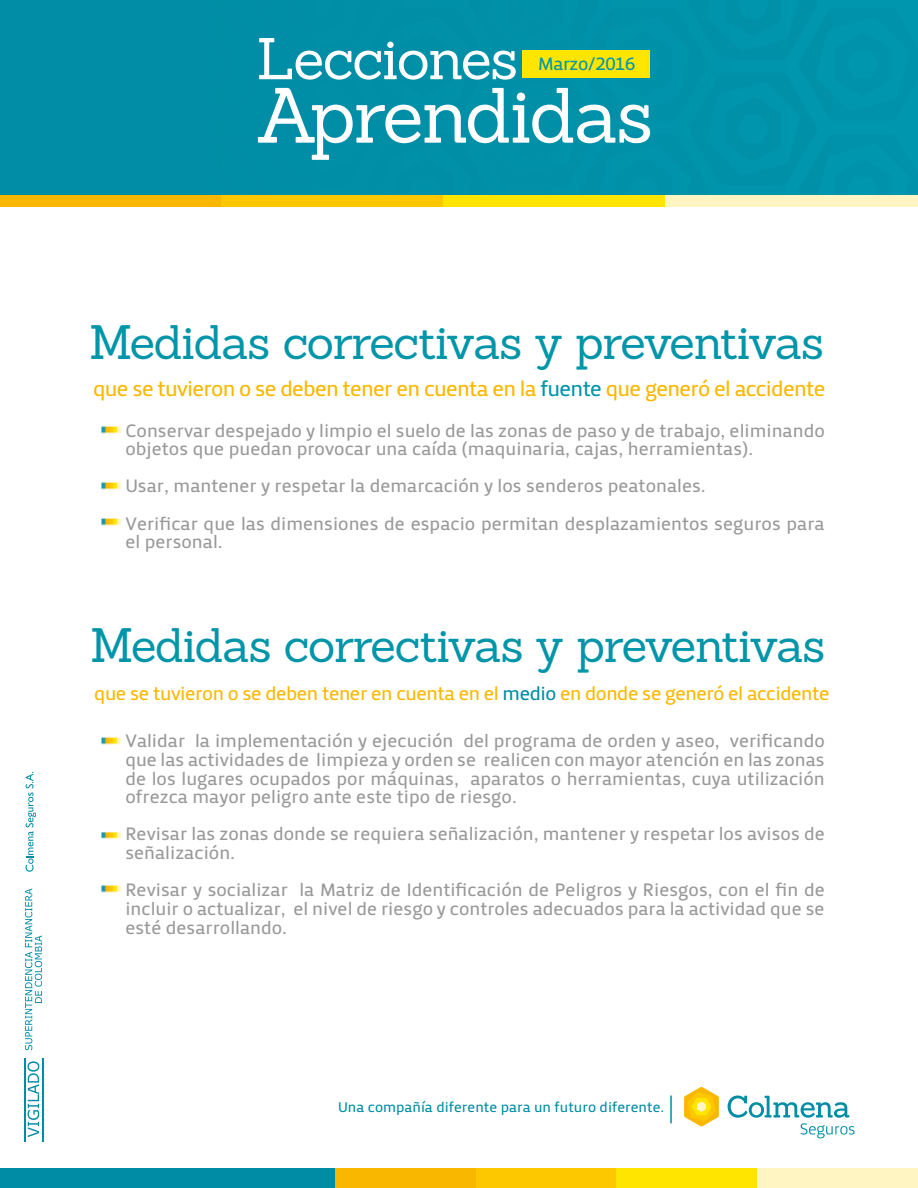
<style>
.page{position:relative;width:918px;height:1188px;background:#fff}
.page>*{position:absolute;margin:0;border:0;box-sizing:border-box;transform-origin:0 0}
.t1{font:76.35px "Sanchez";letter-spacing:-.03em;color:#fff}
.t2{font:57.45px "Sanchez";letter-spacing:-.025em;color:#fff}
.t3{font:47.1px "Sanchez";letter-spacing:-.03em;color:#0095a9}
.t4{font:21.9px "Priva Two Pro";letter-spacing:-.035em;color:#fbb800}
.t5{font:19.5px "Priva Two Pro";letter-spacing:-.025em;color:#fbb800}
.t6{font:18.6px/18.6px "Priva Two Pro";color:#999}
.t7{font:18.45px "Priva Two Pro";letter-spacing:-.025em;color:#0097ae}
.t8{font:14.55px "Priva Two Pro";color:#008da5}
.s1{color:#0095a9}
.s2{color:#008ca4}
</style>
<div class="page">
<div style="left:221px;top:181px;width:222px;height:25px;background:#fdc800"></div>
<div style="left:443px;top:181px;width:222px;height:25px;background:#ffe500"></div>
<div style="left:665px;top:181px;width:253px;height:25px;background:#fff5c2"></div>
<div style="left:0;top:181px;width:221px;height:25px;background:#fab700"></div>
<div style="left:476px;top:1169px;width:140px;height:19px;background:#fdc800"></div>
<div style="left:616px;top:1169px;width:141px;height:19px;background:#ffe500"></div>
<div style="left:757px;top:1169px;width:161px;height:19px;background:#fff5c2"></div>
<div style="left:335px;top:1169px;width:141px;height:19px;background:#fab700"></div>
<div style="left:0;top:1169px;width:335px;height:19px;background:#008ca4"></div>
<svg style="left:728px;top:1096px;width:127px;height:42px"></svg>
<svg style="left:684px;top:1087px;width:35px;height:39px"></svg>
<hr style="left:670px;top:1096px;width:2px;height:27px;background:#008da5">
<svg style="left:25px;top:889px;width:17px;height:161px"></svg>
<svg style="left:28px;top:1061px;width:11px;height:76px"></svg>
<hr style="left:25px;top:1058px;width:1px;height:83px;background:#008ca4">
<hr style="left:42px;top:1058px;width:1px;height:83px;background:#008ca4">
<svg style="left:26px;top:772px;width:10px;height:100px"></svg>
<div style="left:831px;top:0;width:87px;height:194px;background:#0096ad"></div>
<div style="left:0;top:0;width:831px;height:194px;background:#008fa6"></div>
<div style="left:522px;top:50px;width:128px;height:28px;background:#ffe500"></div>
<img style="left:101px;top:426px;width:21px;height:8px">
<img style="left:101px;top:482px;width:21px;height:8px">
<img style="left:101px;top:518px;width:21px;height:8px">
<img style="left:101px;top:737px;width:21px;height:8px">
<img style="left:101px;top:832px;width:21px;height:7px">
<img style="left:101px;top:885px;width:21px;height:8px">
<h2 class="t2" style="left:256px;top:22px;width:263px">Lecciones</h2>
<h1 class="t1" style="left:255px;top:66px;width:400px">Aprendidas</h1>
<p class="t7" style="left:538px;top:52px;width:99px">Marzo/2016</p>
<h3 class="t3" style="left:89px;top:312px;width:737px">Medidas correctivas y preventivas</h3>
<p class="t4" style="left:93px;top:375px;width:734px">que se tuvieron o se deben tener en cuenta en la <span class="s1">fuente</span> que generó el accidente</p>
<p class="t6" style="left:125px;top:421px;width:701px">Conservar despejado y limpio el suelo de las zonas de paso y de trabajo, eliminando objetos que puedan provocar una caída (maquinaria, cajas, herramientas).</p>
<p class="t6" style="left:125px;top:468px;width:701px;line-height:37.2px">Usar, mantener y respetar la demarcación y los senderos peatonales.<br>Verificar que las dimensiones de espacio permitan desplazamientos seguros para</p>
<p class="t6" style="left:125px;top:533px;width:99px">el personal.</p>
<h3 class="t3" style="left:90px;top:615px;width:737px">Medidas correctivas y preventivas</h3>
<p class="t5" style="left:94px;top:681px;width:737px">que se tuvieron o se deben tener en cuenta en el <span class="s2">medio</span> en donde se generó el accidente</p>
<p class="t6" style="left:125px;top:732px;width:701px;text-align:justify">Validar la implementación y ejecución del programa de orden y aseo, verificando que las actividades de limpieza y orden se realicen con mayor atención en las zonas de los lugares ocupados por máquinas, aparatos o herramientas, cuya utilización ofrezca mayor peligro ante este tipo de riesgo.</p>
<p class="t6" style="left:125px;top:825px;width:701px">Revisar las zonas donde se requiera señalización, mantener y respetar los avisos de señalización.</p>
<p class="t6" style="left:125px;top:881px;width:701px;text-align:justify">Revisar y socializar la Matriz de Identificación de Peligros y Riesgos, con el fin de incluir o actualizar, el nivel de riesgo y controles adecuados para la actividad que se esté desarrollando.</p>
<p class="t8" style="left:338px;top:1097px;width:328px">Una compañía diferente para un futuro diferente.</p>
</div>
